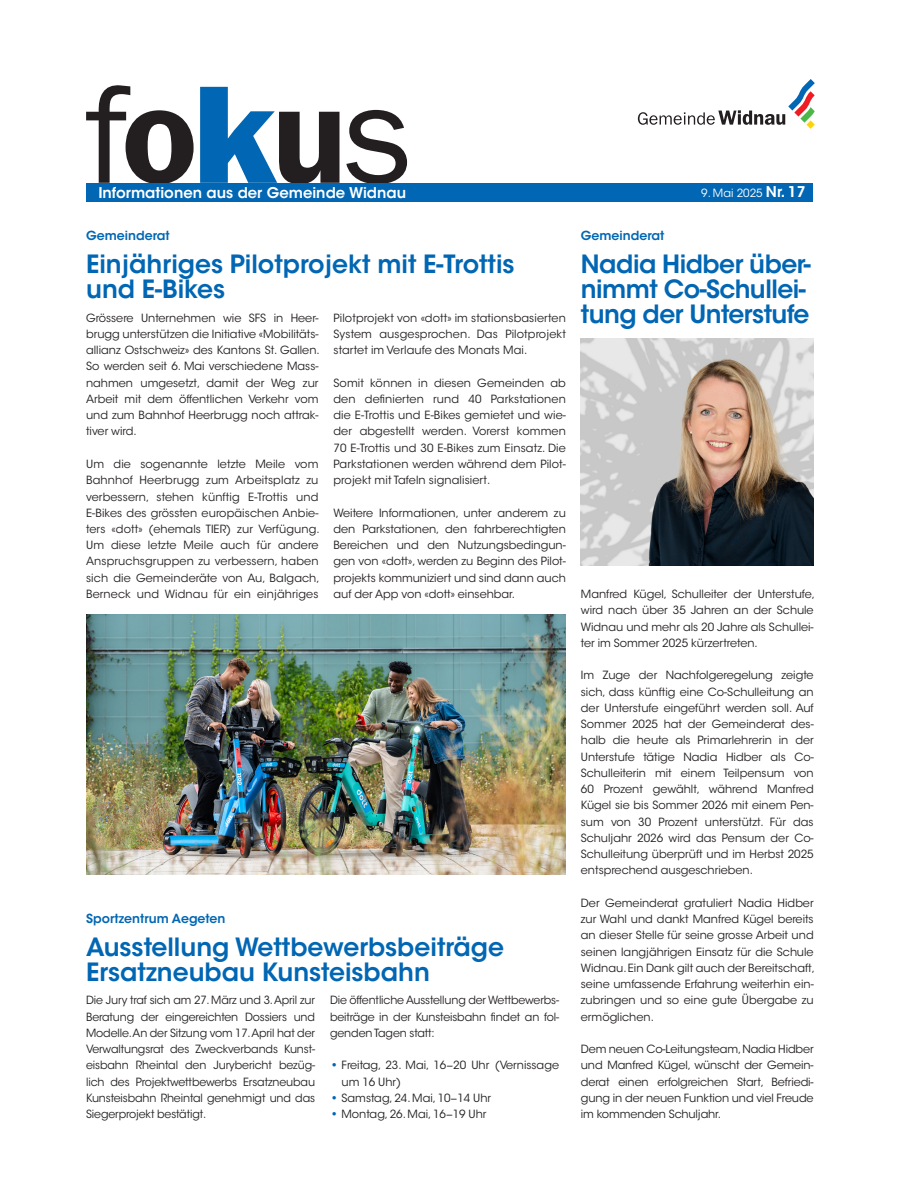
<style>
.page{position:relative;width:899px;height:1200px;background:#fff}
.page>*{position:absolute;margin:0;border:0;box-sizing:border-box;transform-origin:0 0}
.t1{font:600 25px/25px "ITC Avant Garde Std";color:#0166b3}
.t2{font:600 25px/25px "ITC Avant Garde Std";letter-spacing:-.02em;color:#0166b3}
.t3{font:600 14.75px "ITC Avant Garde Std";color:#fff}
.t4{font:600 12.5px "ITC Avant Garde Std";color:#0166b3}
.t5{font:11.25px/16.2px "ITC Avant Garde Std";color:#231f20;text-align:justify}
.t6{font:11.25px "ITC Avant Garde Std";color:#fff}
.s1{font-weight:600;font-size:14.75px}
.s2{font-weight:700;color:#0166b3}
</style>
<div class="page">
<svg style="left:638px;top:79px;width:176px;height:50px"></svg>
<svg style="left:86px;top:85px;width:107px;height:98px"></svg>
<svg style="left:200px;top:87px;width:139px;height:96px"></svg>
<svg style="left:346px;top:110px;width:61px;height:73px"></svg>
<div style="left:86px;top:183px;width:726px;height:18px;background:#0166b3"></div>
<img style="left:86px;top:614px;width:480px;height:260px">
<img style="left:581px;top:338px;width:232px;height:227px">
<h2 class="t3" style="left:98px;top:183px;width:309px">Informationen aus der Gemeinde Widnau</h2>
<p class="t6" style="left:701px;top:186px;width:106px">9. Mai 2025 <span class="s1">Nr. 17</span></p>
<p class="t4" style="left:86px;top:228px;width:85px">Gemeinderat</p>
<h1 class="t1" style="left:86px;top:251px;width:430px">Einjähriges Pilotprojekt mit E-Trottis und E-Bikes</h1>
<p class="t5" style="left:86px;top:310px;width:235px">Grössere Unternehmen wie SFS in Heer&shy;brugg unterstützen die Initiative «Mobilitäts&shy;allianz Ostschweiz» des Kantons St. Gallen.<br>So werden seit 6. Mai verschiedene Mass&shy;nahmen umgesetzt, damit der Weg zur Arbeit mit dem öffentlichen Verkehr vom und zum Bahnhof Heerbrugg noch attrak&shy;tiver wird.</p>
<p class="t5" style="left:86px;top:456px;width:235px">Um die sogenannte letzte Meile vom Bahnhof Heerbrugg zum Arbeitsplatz zu verbessern, stehen künftig E-Trottis und E-Bikes des grössten europäischen Anbie&shy;ters «dott» (ehemals TIER) zur Verfügung.<br>Um diese letzte Meile auch für andere Anspruchsgruppen zu verbessern, haben sich die Gemeinderäte von Au, Balgach, Berneck und Widnau für ein einjähriges</p>
<p class="t4" style="left:581px;top:228px;width:85px">Gemeinderat</p>
<h1 class="t2" style="left:581px;top:251px;width:231px">Nadia Hidber über&shy;nimmt Co-Schullei&shy;tung der Unterstufe</h1>
<p class="t5" style="left:333px;top:310px;width:234px">Pilotprojekt von «dott» im stationsbasierten System ausgesprochen. Das Pilotprojekt startet im Verlaufe des Monats Mai.</p>
<p class="t5" style="left:333px;top:375px;width:234px">Somit können in diesen Gemeinden ab den definierten rund 40 Parkstationen die E-Trottis und E-Bikes gemietet und wie&shy;der abgestellt werden. Vorerst kommen 70 E-Trottis und 30 E-Bikes zum Einsatz. Die Parkstationen werden während dem Pilot&shy;projekt mit Tafeln signalisiert.</p>
<p class="t5" style="left:333px;top:505px;width:234px">Weitere Informationen, unter anderem zu den Parkstationen, den fahrberechtigten Bereichen und den Nutzungsbedingun&shy;gen von «dott», werden zu Beginn des Pilot&shy;projekts kommuniziert und sind dann auch auf der App von «dott» einsehbar.</p>
<p class="t5" style="left:581px;top:586px;width:235px">Manfred Kügel, Schulleiter der Unterstufe, wird nach über 35 Jahren an der Schule Widnau und mehr als 20 Jahre als Schullei&shy;ter im Sommer 2025 kürzertreten.</p>
<p class="t5" style="left:581px;top:667px;width:234px">Im Zuge der Nachfolgeregelung zeigte sich, dass künftig eine Co-Schulleitung an der Unterstufe eingeführt werden soll. Auf Sommer 2025 hat der Gemeinderat des&shy;halb die heute als Primarlehrerin in der Unterstufe tätige Nadia Hidber als Co-Schulleiterin mit einem Teilpensum von 60 Prozent gewählt, während Manfred Kügel sie bis Sommer 2026 mit einem Pen&shy;sum von 30 Prozent unterstützt. Für das Schuljahr 2026 wird das Pensum der Co-Schulleitung überprüft und im Herbst 2025 entsprechend ausgeschrieben.</p>
<p class="t5" style="left:581px;top:895px;width:235px">Der Gemeinderat gratuliert Nadia Hidber zur Wahl und dankt Manfred Kügel bereits an dieser Stelle für seine grosse Arbeit und seinen langjährigen Einsatz für die Schule Widnau. Ein Dank gilt auch der Bereitschaft, seine umfassende Erfahrung weiterhin ein&shy;zubringen und so eine gute Übergabe zu ermöglichen.</p>
<p class="t5" style="left:581px;top:1041px;width:234px">Dem neuen Co-Leitungsteam, Nadia Hidber und Manfred Kügel, wünscht der Gemein&shy;derat einen erfolgreichen Start, Befriedi&shy;gung in der neuen Funktion und viel Freude im kommenden Schuljahr.</p>
<p class="t4" style="left:86px;top:910px;width:141px">Sportzentrum Aegeten</p>
<h1 class="t1" style="left:86px;top:934px;width:419px">Ausstellung Wettbewerbsbeiträge<br>Ersatzneubau Kunsteisbahn</h1>
<p class="t5" style="left:86px;top:992px;width:230px">Die Jury traf sich am 27. März und 3. April zur Beratung der eingereichten Dossiers und Modelle.An der Sitzung vom 17.April hat der Verwaltungsrat des Zweckverbands Kunst&shy;eisbahn Rheintal den Jurybericht bezüg&shy;lich des Projektwettbewerbs Ersatzneubau Kunsteisbahn Rheintal genehmigt und das Siegerprojekt bestätigt.</p>
<p class="t5" style="left:330px;top:992px;width:230px">Die öffentliche Ausstellung der Wettbewerbs&shy;beiträge in der Kunsteisbahn findet an fol&shy;genden Tagen statt:</p>
<p class="t5" style="left:341px;top:1057px;width:219px;text-indent:-11px"><span class="s2">•</span> Freitag, 23. Mai, 16−20 Uhr (Vernissage um 16 Uhr)</p>
<p class="t5" style="left:330px;top:1090px;width:163px"><span class="s2">•</span> Samstag, 24. Mai, 10−14 Uhr</p>
<p class="t5" style="left:330px;top:1106px;width:158px"><span class="s2">•</span> Montag, 26. Mai, 16−19 Uhr</p>
</div>
